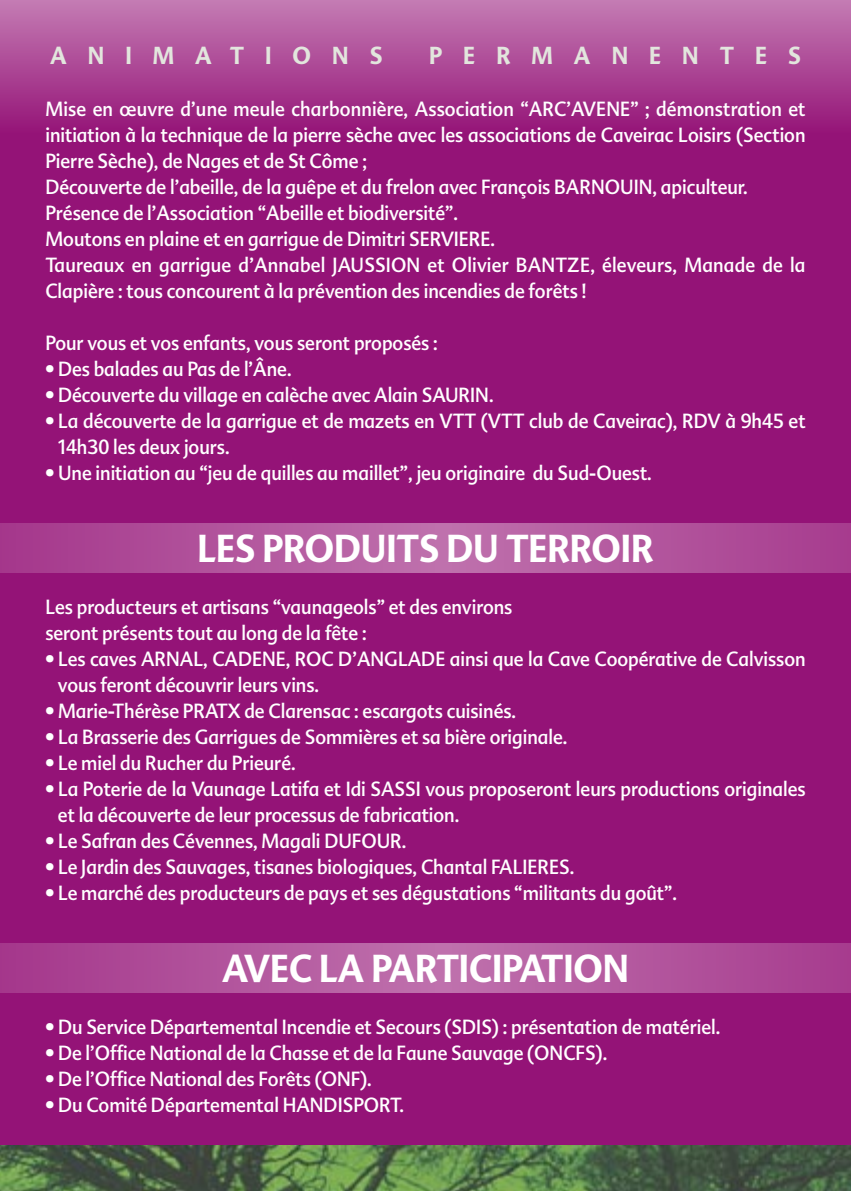
<style>
.page{position:relative;width:851px;height:1191px;background:#fff}
.page>*{position:absolute;margin:0;border:0;box-sizing:border-box;transform-origin:0 0}
.t1{font:700 38px "Advert";color:#fff;scale:.9 1}
.t2{font:700 24px "Advert";letter-spacing:.975em;color:#e2e6dd;scale:.9 1}
.t3{font:20px/26px "Advert";color:#fff;scale:.9 1}
</style>
<div class="page">
<div style="left:0;top:0;width:850px;height:1191px;background:#941377"></div>
<div style="left:0;top:0;width:850px;height:132px;background:linear-gradient(to bottom,#c47cb4,#961679)"></div>
<img style="left:0;top:1145px;width:850px;height:46px">
<svg style="left:0;top:524px;width:850px;height:49px;background:#b2559c"></svg>
<svg style="left:0;top:943px;width:850px;height:49px;background:#b2559c"></svg>
<p class="t2" style="left:50px;top:46px;width:371px">ANIMATIONS</p>
<p class="t2" style="left:429px;top:46px;width:414px">PERMANENTES</p>
<p class="t3" style="left:45px;top:98px;width:846px">Mise en œuvre d’une meule charbonnière, Association “ARC’AVENE” ; démonstration et initiation à la technique de la pierre sèche avec les associations de Caveirac Loisirs (Section Pierre Sèche), de Nages et de St Côme ;<br>Découverte de l’abeille, de la guêpe et du frelon avec François BARNOUIN, apiculteur.<br>Présence de l’Association “Abeille et biodiversité”.<br>Moutons en plaine et en garrigue de Dimitri SERVIERE.<br>Taureaux en garrigue d’Annabel JAUSSION et Olivier BANTZE, éleveurs, Manade de la Clapière : tous concourent à la prévention des incendies de forêts !</p>
<p class="t3" style="left:45px;top:332px;width:437px">Pour vous et vos enfants, vous seront proposés :</p>
<p class="t3" style="left:45px;top:358px;width:275px">• Des balades au Pas de l’Âne.</p>
<p class="t3" style="left:45px;top:384px;width:499px">• Découverte du village en calèche avec Alain SAURIN.</p>
<p class="t3" style="left:58px;top:410px;width:832px;text-indent:-12px">• La découverte de la garrigue et de mazets en VTT (VTT club de Caveirac), RDV à 9h45 et<br>14h30 les deux jours.</p>
<p class="t3" style="left:45px;top:462px;width:675px">• Une initiation au “jeu de quilles au maillet”, jeu originaire du Sud-Ouest.</p>
<h1 class="t1" style="left:197px;top:533px;width:508px">LES PRODUITS DU TERROIR</h1>
<p class="t3" style="left:45px;top:596px;width:520px">Les producteurs et artisans “vaunageols” et des environs seront présents tout au long de la fête :</p>
<p class="t3" style="left:58px;top:648px;width:832px;text-indent:-12px">• Les caves ARNAL, CADENE, ROC D’ANGLADE ainsi que la Cave Coopérative de Calvisson vous feront découvrir leurs vins.</p>
<p class="t3" style="left:45px;top:700px;width:524px">• Marie-Thérèse PRATX de Clarensac : escargots cuisinés.</p>
<p class="t3" style="left:45px;top:726px;width:581px">• La Brasserie des Garrigues de Sommières et sa bière originale.</p>
<p class="t3" style="left:45px;top:752px;width:280px">• Le miel du Rucher du Prieuré.</p>
<p class="t3" style="left:58px;top:778px;width:832px;text-indent:-12px">• La Poterie de la Vaunage Latifa et Idi SASSI vous proposeront leurs productions originales et la découverte de leur processus de fabrication.</p>
<p class="t3" style="left:45px;top:830px;width:403px">• Le Safran des Cévennes, Magali DUFOUR.</p>
<p class="t3" style="left:45px;top:856px;width:589px">• Le Jardin des Sauvages, tisanes biologiques, Chantal FALIERES.</p>
<p class="t3" style="left:45px;top:882px;width:703px">• Le marché des producteurs de pays et ses dégustations “militants du goût”.</p>
<h1 class="t1" style="left:222px;top:953px;width:453px">AVEC LA PARTICIPATION</h1>
<p class="t3" style="left:45px;top:1016px;width:751px">• Du Service Départemental Incendie et Secours (SDIS) : présentation de matériel.</p>
<p class="t3" style="left:45px;top:1042px;width:625px">• De l’Office National de la Chasse et de la Faune Sauvage (ONCFS).</p>
<p class="t3" style="left:45px;top:1068px;width:364px">• De l’Office National des Forêts (ONF).</p>
<p class="t3" style="left:45px;top:1094px;width:400px">• Du Comité Départemental HANDISPORT.</p>
</div>
